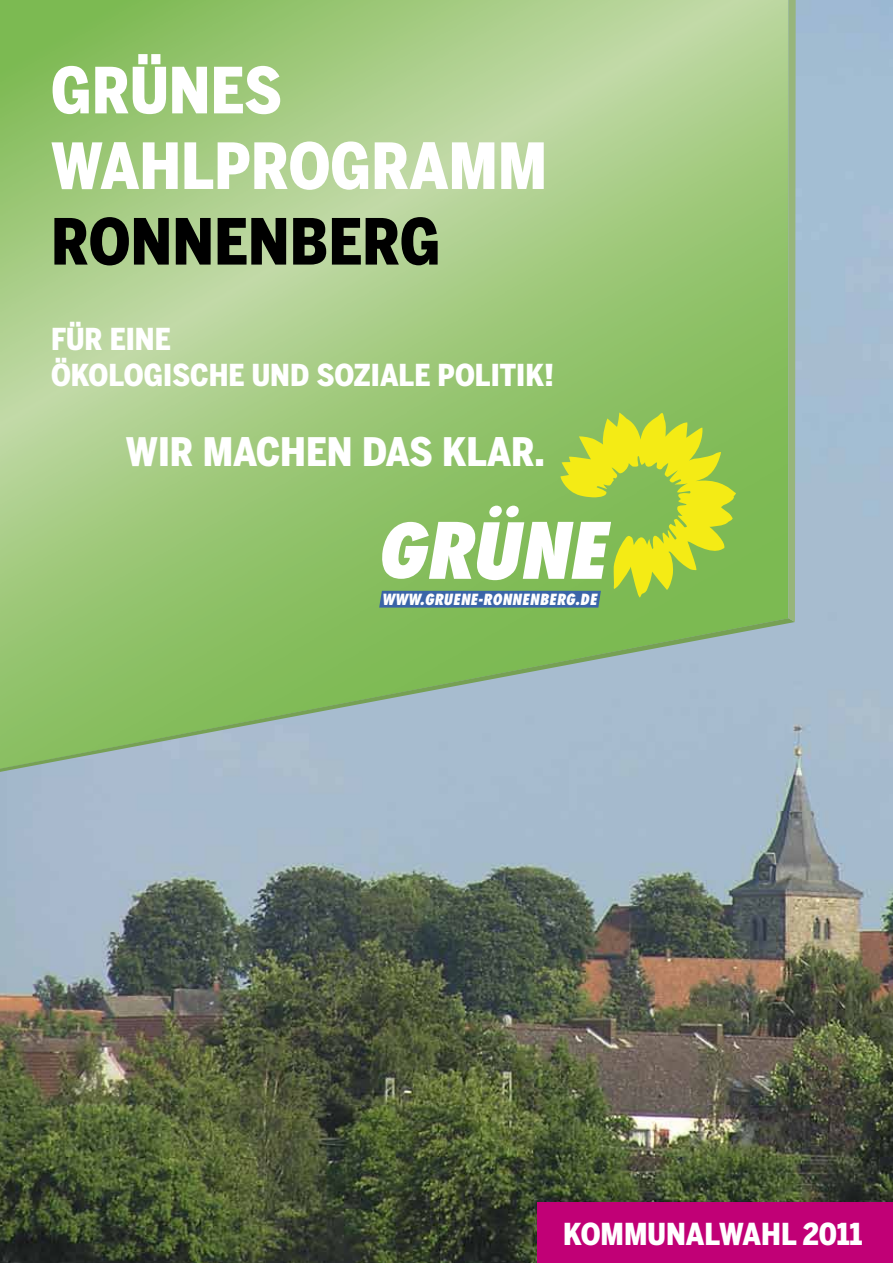
<style>
.page{position:relative;width:893px;height:1263px;background:#fff}
.page>*{position:absolute;margin:0;border:0;box-sizing:border-box;transform-origin:0 0}
.t1{font:900 63px/75.6px "Benton Sans Cond";color:#fff}
.t2{font:900 63px "Benton Sans Cond";color:#000}
.t3{font:900 39px "Benton Sans Cond";color:#fff}
.t4{font:900 30px/36px "Benton Sans Cond";color:#fff}
.t5{font:italic 800 condensed 15px "Futura";letter-spacing:.01em;color:#fff}
</style>
<div class="page">
<img style="left:0;top:0;width:893px;height:1263px">
<img style="left:0;top:0;width:788px;height:618px">
<div style="left:0;top:622px;width:795px;height:150px;background:#a7bccf"></div>
<img style="left:0;top:618px;width:788px;height:151px">
<svg style="left:788px;top:0;width:8px;height:622px;background:#98b685"></svg>
<svg style="left:379px;top:412px;width:357px;height:196px;background:#a7ca6b"></svg>
<div style="left:537px;top:1202px;width:356px;height:61px;background:#c10076"></div>
<h1 class="t1" style="left:51px;top:52px;width:498px">GRÜNES<br>WAHLPROGRAMM</h1>
<h1 class="t2" style="left:51px;top:204px;width:391px">RONNENBERG</h1>
<p class="t4" style="left:51px;top:321px;width:504px">FÜR EINE<br>ÖKOLOGISCHE UND SOZIALE POLITIK!</p>
<h2 class="t3" style="left:126px;top:428px;width:420px">WIR MACHEN DAS KLAR.</h2>
<p class="t5" style="left:382px;top:590px;width:216px">WWW.GRUENE-RONNENBERG.DE</p>
<p class="t4" style="left:563px;top:1216px;width:301px">KOMMUNALWAHL 2011</p>
</div>
